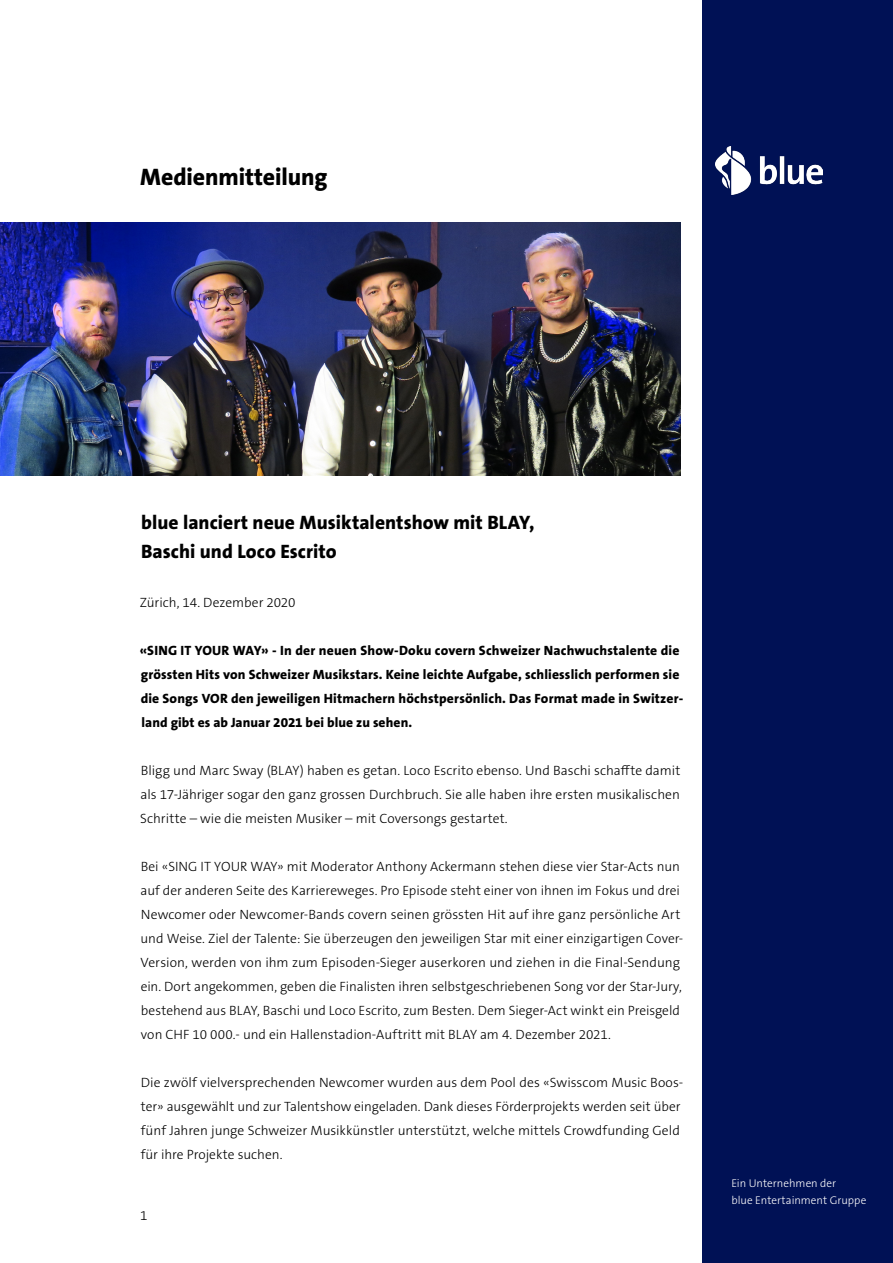
<style>
.page{position:relative;width:893px;height:1263px;background:#fff}
.page>*{position:absolute;margin:0;border:0;box-sizing:border-box;transform-origin:0 0}
.t1{font:800 24px "The Sans B W8";letter-spacing:-.005em;color:#000}
.t2{font:800 19.5px/29.2px "The Sans B W8";color:#000}
.t3{font:300 13.5px/24px "The Sans B W3";color:#000}
.t4{font:800 13.5px/24px "The Sans B W8";letter-spacing:.01em;color:#000}
.t5{font:300 11.25px/16.8px "The Sans B3";color:#fff}
</style>
<div class="page">
<div style="left:703px;top:0;width:190px;height:1263px;background:#015"></div>
<img style="left:0;top:223px;width:680px;height:252px">
<img style="left:715px;top:147px;width:108px;height:48px">
<h1 class="t1" style="left:140px;top:161px;width:189px">Medienmitteilung</h1>
<h2 class="t2" style="left:141px;top:508px;width:395px">blue lanciert neue Musiktalentshow mit BLAY,<br>Baschi und Loco Escrito</h2>
<p class="t3" style="left:140px;top:590px;width:157px">Zürich, 14. Dezember 2020</p>
<p class="t4" style="left:140px;top:638px;width:545px">«SING IT YOUR WAY» - In der neuen Show-Doku covern Schweizer Nachwuchstalente die grössten Hits von Schweizer Musikstars. Keine leichte Aufgabe, schliesslich performen sie die Songs VOR den jeweiligen Hitmachern höchstpersönlich. Das Format made in Switzer&shy;land gibt es ab Januar 2021 bei blue zu sehen.</p>
<p class="t3" style="left:140px;top:758px;width:542px;text-align:justify">Bligg und Marc Sway (BLAY) haben es getan. Loco Escrito ebenso. Und Baschi schaffte damit als 17-Jähriger sogar den ganz grossen Durchbruch. Sie alle haben ihre ersten musikalischen Schritte – wie die meisten Musiker – mit Coversongs gestartet.</p>
<p class="t3" style="left:140px;top:854px;width:544px">Bei «SING IT YOUR WAY» mit Moderator Anthony Ackermann stehen diese vier Star-Acts nun auf der anderen Seite des Karriereweges. Pro Episode steht einer von ihnen im Fokus und drei Newcomer oder Newcomer-Bands covern seinen grössten Hit auf ihre ganz persönliche Art und Weise. Ziel der Talente: Sie überzeugen den jeweiligen Star mit einer einzigartigen Cover-Version, werden von ihm zum Episoden-Sieger auserkoren und ziehen in die Final-Sendung ein. Dort angekommen, geben die Finalisten ihren selbstgeschriebenen Song vor der Star-Jury, bestehend aus BLAY, Baschi und Loco Escrito, zum Besten. Dem Sieger-Act winkt ein Preisgeld von CHF 10 000.- und ein Hallenstadion-Auftritt mit BLAY am 4. Dezember 2021.</p>
<p class="t3" style="left:141px;top:1070px;width:544px">Die zwölf vielversprechenden Newcomer wurden aus dem Pool des «Swisscom Music Boos&shy;ter» ausgewählt und zur Talentshow eingeladen. Dank dieses Förderprojekts werden seit über fünf Jahren junge Schweizer Musikkünstler unterstützt, welche mittels Crowdfunding Geld für ihre Projekte suchen.</p>
<p class="t3" style="left:140px;top:1204px;width:9px">1</p>
<p class="t5" style="left:731px;top:1175px;width:137px">Ein Unternehmen der<br>blue Entertainment Gruppe</p>
</div>
